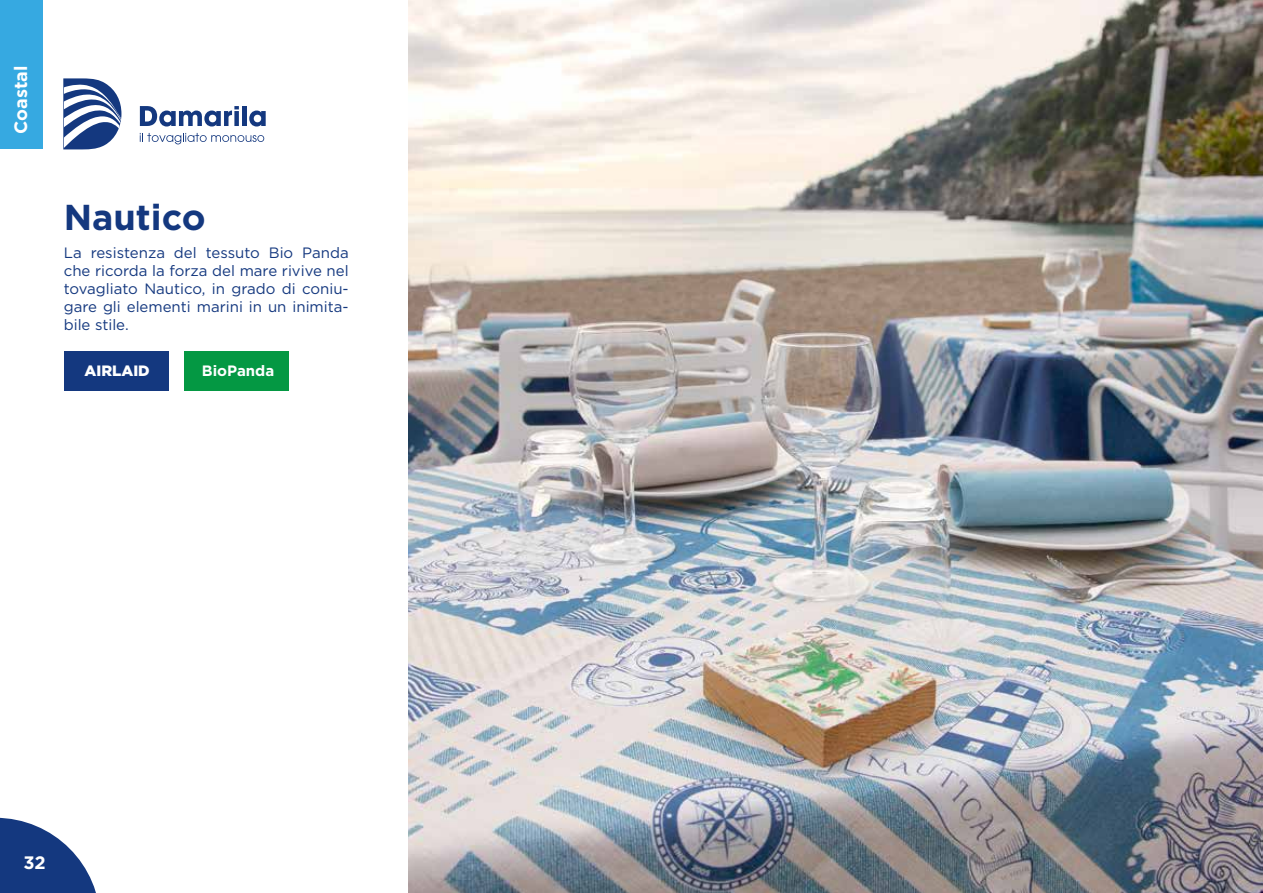
<style>
.page{position:relative;width:1263px;height:893px;background:#fff}
.page>*{position:absolute;margin:0;border:0;box-sizing:border-box;transform-origin:0 0}
.t1{font:700 36px "Gotham";color:#14387f}
.t2{font:700 18px "Gotham";color:#fff}
.t3{font:15px/18px "Gotham";color:#14387f;text-align:justify}
.t4{font:700 15px "Gotham";color:#fff}
.t5{font:900 15px "Gotham";color:#fff}
</style>
<div class="page">
<svg style="left:140px;top:133px;width:124px;height:11px"></svg>
<svg style="left:140px;top:106px;width:99px;height:21px"></svg>
<div style="left:234px;top:111px;width:5px;height:15px;background:#14387f"></div>
<div style="left:242px;top:106px;width:5px;height:20px;background:#14387f"></div>
<svg style="left:249px;top:111px;width:17px;height:16px"></svg>
<svg style="left:63px;top:78px;width:58px;height:72px"></svg>
<img style="left:408px;top:0;width:855px;height:893px">
<div style="left:184px;top:351px;width:105px;height:40px;background:#049843"></div>
<div style="left:64px;top:351px;width:104px;height:40px;background:#14387f"></div>
<div style="left:0;top:0;width:43px;height:149px;background:#36a9e1"></div>
<svg style="left:0;top:818px;width:96px;height:75px"></svg>
<p class="t2" style="left:9px;top:134px;width:70px;rotate:-90deg">Coastal</p>
<h1 class="t1" style="left:64px;top:194px;width:143px">Nautico</h1>
<p class="t3" style="left:64px;top:243px;width:286px">La resistenza del tessuto Bio Panda che ricorda la forza del mare rivive nel tovagliato Nautico, in grado di coniu&shy;gare gli elementi marini in un inimita&shy;bile stile.</p>
<p class="t5" style="left:85px;top:360px;width:67px">AIRLAID</p>
<p class="t4" style="left:202px;top:360px;width:74px">BioPanda</p>
<p class="t2" style="left:23px;top:851px;width:24px">32</p>
</div>
